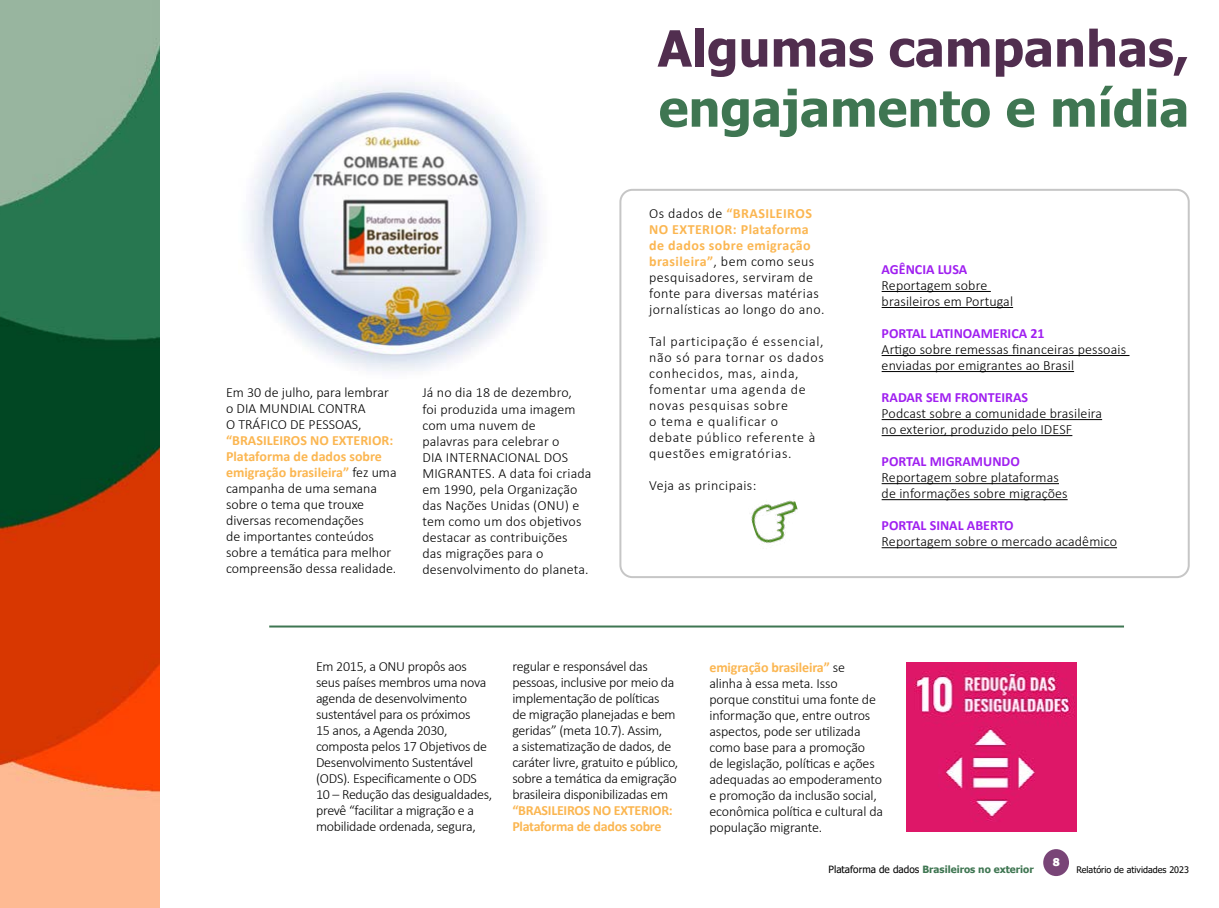
<style>
.page{position:relative;width:1219px;height:908px;background:#fff}
.page>*{position:absolute;margin:0;border:0;box-sizing:border-box;transform-origin:0 0}
.t1{font:700 50px "Tahoma";color:#512e4f}
.t2{font:700 50px "Tahoma";color:#3f7652}
.t3{font:300 14px/16px "Calibri";color:#000}
.t4{font:300 14px/16px "Calibri";letter-spacing:-.02em;color:#000}
.t5{font:300 14px/16px "Calibri";letter-spacing:.03em;color:#000}
.t6{font:300 14px/16px "Calibri";letter-spacing:.05em;color:#000}
.t7{font:700 14px "Calibri";color:#a020f0}
.t8{font:700 14px/16px "Calibri";letter-spacing:-.02em;color:#fbb651}
.t9{font:800 12px "Franklin Gothic";color:#fff}
.t10{font:700 10px "Tahoma";color:#3f7652}
.t11{font:9px "Tahoma";color:#000}
.s1{font-weight:700;color:#fbb651}
.s2{font-weight:400;color:#000}
</style>
<div class="page">
<img style="left:0;top:0;width:160px;height:907px">
<div style="left:1043px;top:848px;width:26px;height:27px;background:#794577;border-radius:50%"></div>
<img style="left:248px;top:82px;width:292px;height:289px">
<hr style="left:269px;top:625px;width:855px;height:2px;background:#3f7652">
<img style="left:907px;top:662px;width:169px;height:169px">
<div style="left:619px;top:189px;width:571px;height:389px;border:2px solid #c6c6c6;border-radius:12px"></div>
<hr style="left:882px;top:291px;width:109px;height:1px;background:#000">
<hr style="left:882px;top:307px;width:131px;height:1px;background:#000">
<hr style="left:882px;top:355px;width:247px;height:1px;background:#000">
<hr style="left:882px;top:371px;width:192px;height:1px;background:#000">
<hr style="left:882px;top:419px;width:220px;height:1px;background:#000">
<hr style="left:882px;top:435px;width:190px;height:1px;background:#000">
<hr style="left:882px;top:483px;width:177px;height:1px;background:#000">
<hr style="left:882px;top:499px;width:186px;height:1px;background:#000">
<hr style="left:882px;top:547px;width:235px;height:1px;background:#000">
<img style="left:751px;top:500px;width:47px;height:43px">
<p class="t3" style="left:226px;top:384px;width:164px">Em 30 de julho, para lembrar o DIA MUNDIAL CONTRA<br>O TRÁFICO DE PESSOAS,</p>
<p class="t3" style="left:226px;top:432px;width:172px"><span class="s1">“BRASILEIROS NO EXTERIOR:<br>Plataforma de dados sobre emigração brasileira”</span> fez uma campanha de uma semana sobre o tema que trouxe diversas recomendações<br>de importantes conteúdos sobre a temática para melhor compreensão dessa realidade.</p>
<p class="t3" style="left:422px;top:384px;width:171px">Já no dia 18 de dezembro,<br>foi produzida uma imagem com uma nuvem de<br>palavras para celebrar o<br>DIA INTERNACIONAL DOS<br>MIGRANTES. A data foi criada em 1990, pela Organização das Nações Unidas (ONU) e tem como um dos objetivos destacar as contribuições<br>das migrações para o desenvolvimento do planeta.</p>
<h1 class="t1" style="left:658px;top:13px;width:533px">Algumas campanhas,</h1>
<h1 class="t2" style="left:659px;top:73px;width:532px">engajamento e mídia</h1>
<p class="t5" style="left:649px;top:205px;width:177px">Os dados de <span class="s1">“BRASILEIROS<br>NO EXTERIOR: Plataforma de dados sobre emigração brasileira”</span>, bem como seus pesquisadores, serviram de fonte para diversas matérias jornalísticas ao longo do ano.</p>
<p class="t6" style="left:649px;top:333px;width:176px">Tal participação é essencial, não só para tornar os dados conhecidos, mas, ainda, fomentar uma agenda de novas pesquisas sobre<br>o tema e qualificar o debate público referente à questões emigratórias.</p>
<p class="t5" style="left:649px;top:477px;width:109px">Veja as principais:</p>
<p class="t7" style="left:882px;top:259px;width:87px">AGÊNCIA LUSA</p>
<p class="t3" style="left:882px;top:277px;width:133px">Reportagem sobre brasileiros em Portugal</p>
<p class="t7" style="left:882px;top:323px;width:164px">PORTAL LATINOAMERICA 21</p>
<p class="t3" style="left:882px;top:341px;width:246px">Artigo sobre remessas financeiras pessoais enviadas por emigrantes ao Brasil</p>
<p class="t7" style="left:882px;top:387px;width:148px">RADAR SEM FRONTEIRAS</p>
<p class="t3" style="left:882px;top:405px;width:222px">Podcast sobre a comunidade brasileira no exterior, produzido pelo IDESF</p>
<p class="t7" style="left:882px;top:451px;width:140px">PORTAL MIGRAMUNDO</p>
<p class="t3" style="left:882px;top:469px;width:187px">Reportagem sobre plataformas de informações sobre migrações</p>
<p class="t7" style="left:882px;top:515px;width:134px">PORTAL SINAL ABERTO</p>
<p class="t3" style="left:882px;top:533px;width:237px">Reportagem sobre o mercado acadêmico</p>
<p class="t4" style="left:316px;top:657px;width:178px">Em 2015, a ONU propôs aos seus países membros uma nova agenda de desenvolvimento sustentável para os próximos<br>15 anos, a Agenda 2030, composta pelos 17 Objetivos de<br>Desenvolvimento Sustentável (ODS). Especificamente o ODS<br>10 – Redução das desigualdades, prevê “facilitar a migração e a mobilidade ordenada, segura,</p>
<p class="t4" style="left:512px;top:657px;width:167px">regular e responsável das pessoas, inclusive por meio da implementação de políticas<br>de migração planejadas e bem geridas” (meta 10.7). Assim,<br>a sistematização de dados, de caráter livre, gratuito e público, sobre a temática da emigração brasileira disponibilizadas em</p>
<p class="t8" style="left:512px;top:801px;width:162px">“BRASILEIROS NO EXTERIOR:<br>Plataforma de dados sobre</p>
<p class="t3" style="left:709px;top:658px;width:175px"><span class="s1">emigração brasileira”</span> se<br>alinha à essa meta. Isso<br>porque constitui uma fonte de informação que, entre outros aspectos, pode ser utilizada como base para a promoção<br>de legislação, políticas e ações adequadas ao empoderamento e promoção da inclusão social, econômica política e cultural da população migrante.</p>
<p class="t9" style="left:1053px;top:854px;width:9px">8</p>
<p class="t10" style="left:829px;top:862px;width:207px"><span class="s2">Plataforma de dados</span> Brasileiros no exterior</p>
<p class="t11" style="left:1076px;top:863px;width:114px">Relatório de atividades 2023</p>
</div>
